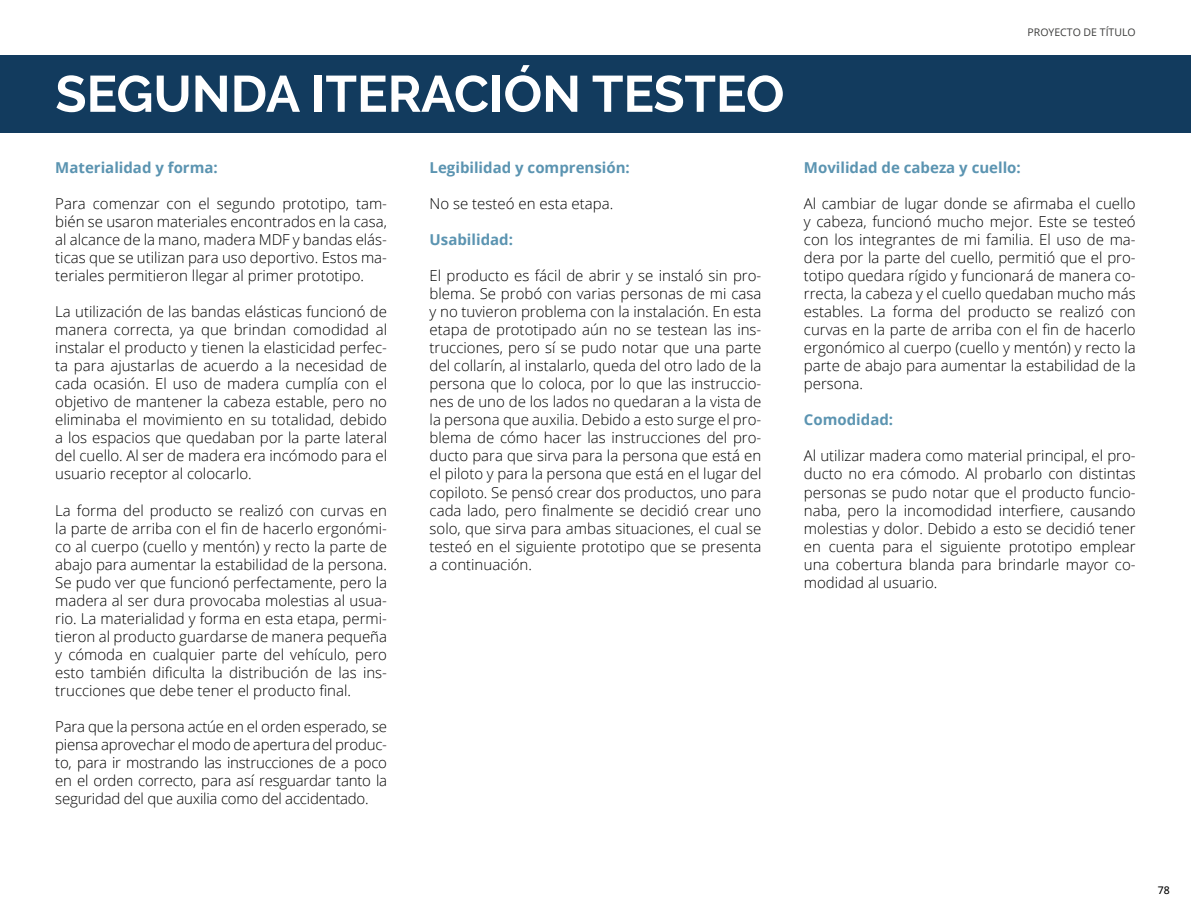
<style>
.page{position:relative;width:1191px;height:915px;background:#fff}
.page>*{position:absolute;margin:0;border:0;box-sizing:border-box;transform-origin:0 0}
.t1{font:700 51px "Raleway";color:#fff}
.t2{font:300 15px/18px "Open Sans";color:#000;text-align:justify}
.t3{font:700 15px "Open Sans";color:#5b94b1}
.t4{font:10.5px "Open Sans";color:#3c3c3b}
.t5{font:500 10.5px "Open Sans";color:#000}
</style>
<div class="page">
<div style="left:0;top:55px;width:1191px;height:77px;background:#123b5e"></div>
<h1 class="t1" style="left:55px;top:65px;width:730px">SEGUNDA ITERACIÓN TESTEO</h1>
<p class="t3" style="left:55px;top:157px;width:164px">Materialidad y forma:</p>
<p class="t2" style="left:55px;top:194px;width:333px">Para comenzar con el segundo prototipo, tam&shy;bién se usaron materiales encontrados en la casa, al alcance de la mano, madera MDF y bandas elás&shy;ticas que se utilizan para uso deportivo. Estos ma&shy;teriales permitieron llegar al primer prototipo.</p>
<p class="t2" style="left:55px;top:302px;width:333px">La utilización de las bandas elásticas funcionó de manera correcta, ya que brindan comodidad al instalar el producto y tienen la elasticidad perfec&shy;ta para ajustarlas de acuerdo a la necesidad de cada ocasión. El uso de madera cumplía con el objetivo de mantener la cabeza estable, pero no eliminaba el movimiento en su totalidad, debido a los espacios que quedaban por la parte lateral del cuello. Al ser de madera era incómodo para el usuario receptor al colocarlo.</p>
<p class="t2" style="left:55px;top:500px;width:333px">La forma del producto se realizó con curvas en la parte de arriba con el fin de hacerlo ergonómi&shy;co al cuerpo (cuello y mentón) y recto la parte de abajo para aumentar la estabilidad de la persona.<br>Se pudo ver que funcionó perfectamente, pero la madera al ser dura provocaba molestias al usua&shy;rio. La materialidad y forma en esta etapa, permi&shy;tieron al producto guardarse de manera pequeña y cómoda en cualquier parte del vehículo, pero esto también dificulta la distribución de las ins&shy;trucciones que debe tener el producto final.</p>
<p class="t2" style="left:55px;top:716px;width:333px">Para que la persona actúe en el orden esperado, se piensa aprovechar el modo de apertura del produc&shy;to, para ir mostrando las instrucciones de a poco en el orden correcto, para así resguardar tanto la seguridad del que auxilia como del accidentado.</p>
<p class="t3" style="left:429px;top:157px;width:202px">Legibilidad y comprensión:</p>
<p class="t2" style="left:429px;top:194px;width:185px">No se testeó en esta etapa.</p>
<p class="t3" style="left:429px;top:229px;width:85px">Usabilidad:</p>
<p class="t2" style="left:429px;top:266px;width:333px">El producto es fácil de abrir y se instaló sin pro&shy;blema. Se probó con varias personas de mi casa y no tuvieron problema con la instalación. En esta etapa de prototipado aún no se testean las ins&shy;trucciones, pero sí se pudo notar que una parte del collarín, al instalarlo, queda del otro lado de la persona que lo coloca, por lo que las instruccio&shy;nes de uno de los lados no quedaran a la vista de la persona que auxilia. Debido a esto surge el pro&shy;blema de cómo hacer las instrucciones del pro&shy;ducto para que sirva para la persona que está en el piloto y para la persona que está en el lugar del copiloto. Se pensó crear dos productos, uno para cada lado, pero finalmente se decidió crear uno solo, que sirva para ambas situaciones, el cual se testeó en el siguiente prototipo que se presenta a continuación.</p>
<p class="t4" style="left:1027px;top:25px;width:110px">PROYECTO DE TÍTULO</p>
<p class="t3" style="left:804px;top:157px;width:218px">Movilidad de cabeza y cuello:</p>
<p class="t2" style="left:804px;top:194px;width:333px">Al cambiar de lugar donde se afirmaba el cuello y cabeza, funcionó mucho mejor. Este se testeó con los integrantes de mi familia. El uso de ma&shy;dera por la parte del cuello, permitió que el pro&shy;totipo quedara rígido y funcionará de manera co&shy;rrecta, la cabeza y el cuello quedaban mucho más estables. La forma del producto se realizó con curvas en la parte de arriba con el fin de hacerlo ergonómico al cuerpo (cuello y mentón) y recto la parte de abajo para aumentar la estabilidad de la persona.</p>
<p class="t3" style="left:804px;top:409px;width:91px">Comodidad:</p>
<p class="t2" style="left:804px;top:446px;width:333px">Al utilizar madera como material principal, el pro&shy;ducto no era cómodo. Al probarlo con distintas personas se pudo notar que el producto funcio&shy;naba, pero la incomodidad interfiere, causando molestias y dolor. Debido a esto se decidió tener en cuenta para el siguiente prototipo emplear una cobertura blanda para brindarle mayor co&shy;modidad al usuario.</p>
<p class="t5" style="left:1158px;top:882px;width:14px">78</p>
</div>
